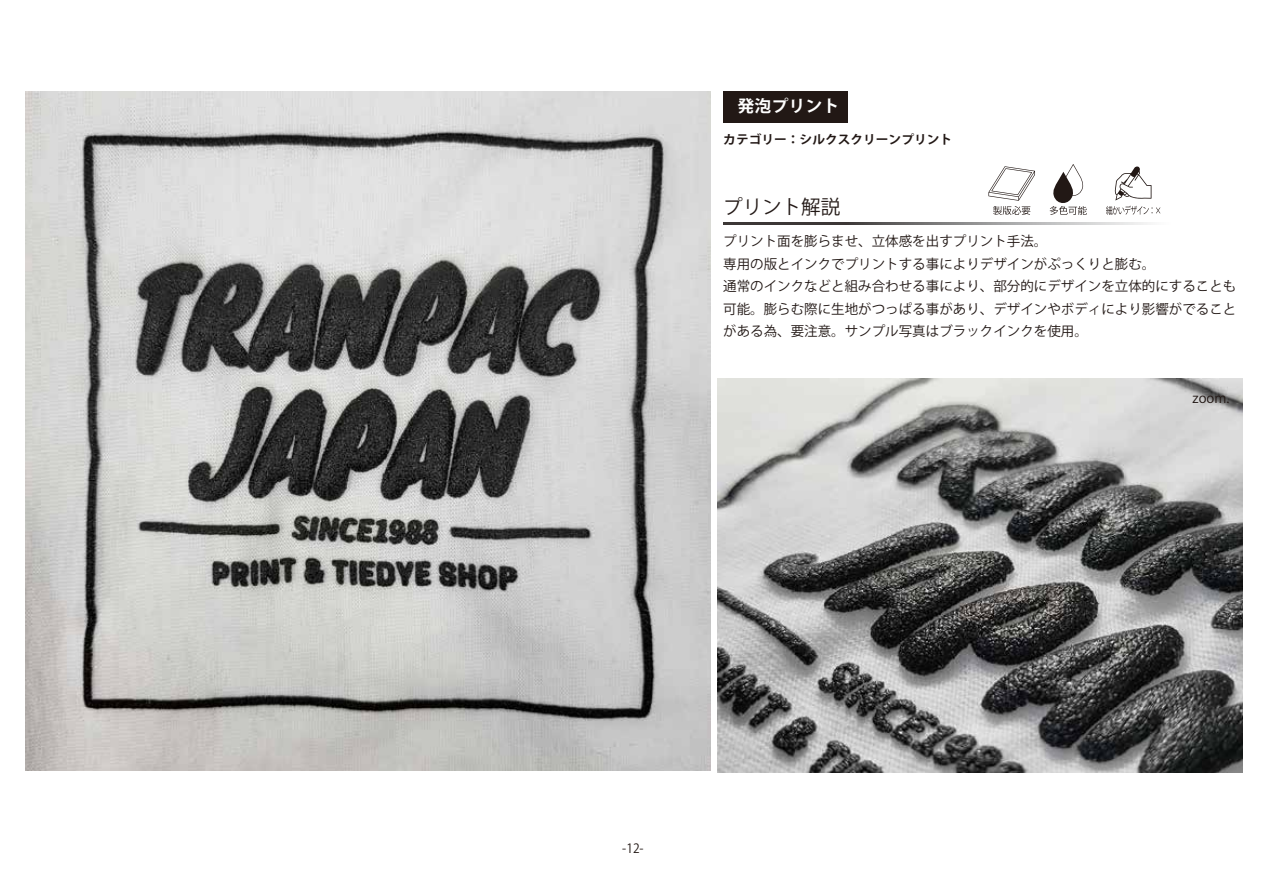
<style>
.page{position:relative;width:1263px;height:893px;background:#fff}
.page>*{position:absolute;margin:0;border:0;box-sizing:border-box;transform-origin:0 0}
.t1{font:19.5px "Koz Go Pr 6 N";color:#221815}
.t2{font:700 16.5px "Koz Go Pr 6 N";color:#fff}
.t3{font:13.5px/22.5px "Koz Go Pr 6 N";color:#221815}
.t4{font:13.35px "Koz Go Pr 6 N";color:#221815}
.t5{font:12.75px "Koz Go Pr 6 N";color:#221815;scale:.94 1}
.t6{font:700 12.3px "Koz Go Pr 6 N";color:#221815}
</style>
<div class="page">
<img style="left:718px;top:379px;width:524px;height:393px">
<svg style="left:723px;top:223px;width:425px;height:1px"></svg>
<svg style="left:1050px;top:164px;width:37px;height:51px"></svg>
<svg style="left:988px;top:166px;width:47px;height:49px"></svg>
<img style="left:26px;top:91px;width:684px;height:679px">
<div style="left:723px;top:91px;width:125px;height:32px;background:#221815"></div>
<svg style="left:1106px;top:166px;width:54px;height:49px"></svg>
<p class="t2" style="left:738px;top:97px;width:103px">発泡プリント</p>
<p class="t6" style="left:723px;top:133px;width:230px">カテゴリー：シルクスクリーンプリント</p>
<h1 class="t1" style="left:723px;top:196px;width:118px">プリント解説</h1>
<p class="t3" style="left:723px;top:230px;width:514px">プリント面を膨らませ、立体感を出すプリント手法。<br>専用の版とインクでプリントする事によりデザインがぷっくりと膨む。<br>通常のインクなどと組み合わせる事により、部分的にデザインを立体的にすることも可能。膨らむ際に生地がつっぱる事があり、デザインやボディにより影響がでることがある為、要注意。サンプル写真はブラックインクを使用。</p>
<p class="t4" style="left:1192px;top:391px;width:38px">zoom.</p>
<p class="t5" style="left:622px;top:841px;width:24px">-12-</p>
</div>
